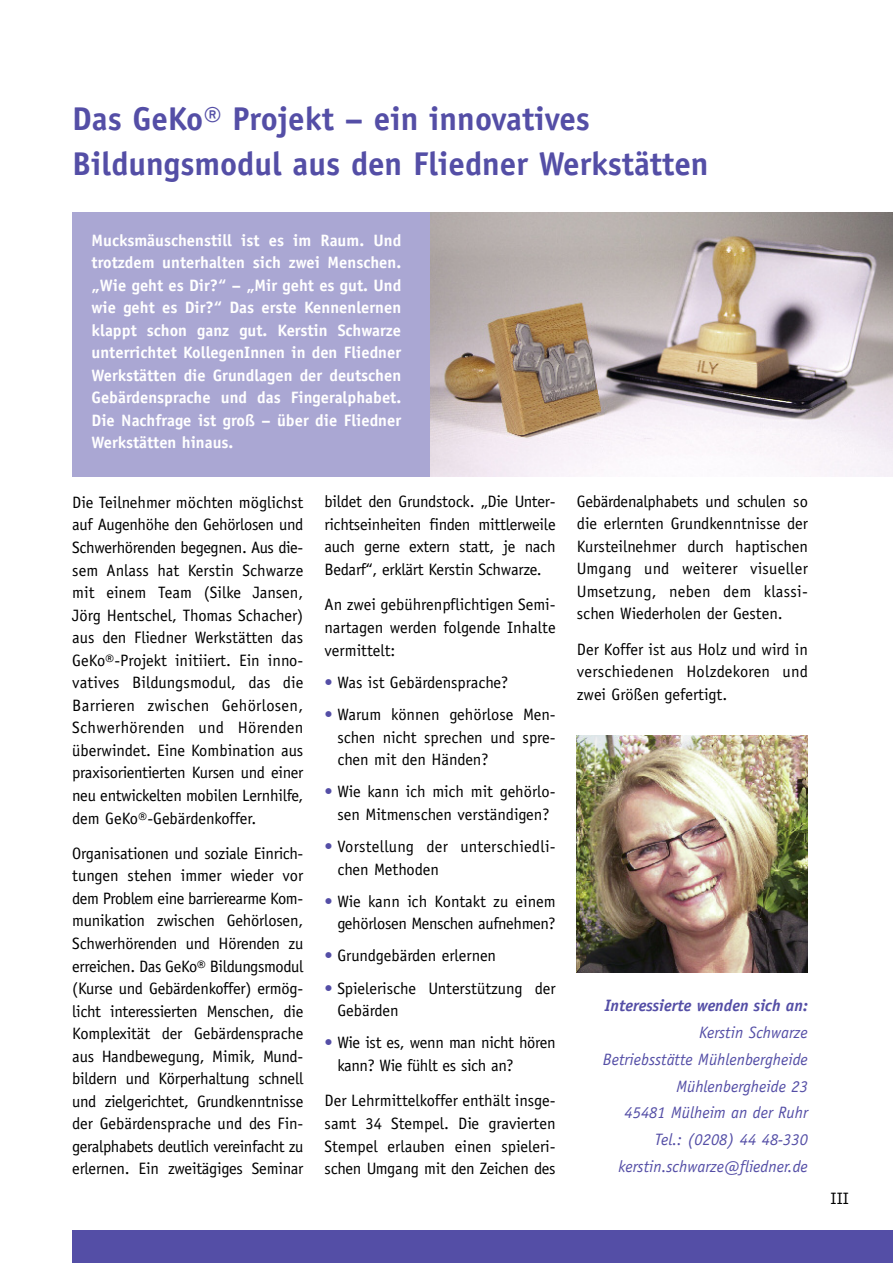
<style>
.page{position:relative;width:893px;height:1263px;background:#fff}
.page>*{position:absolute;margin:0;border:0;box-sizing:border-box;transform-origin:0 0}
.t1{font:700 33px/45px "Officina Sans";color:#544ea6}
.t2{font:16.5px/22.5px "Officina Sans";color:#000;text-align:justify}
.t3{font:700 16.5px/22.5px "Officina Sans";color:#fff;text-align:justify}
.t4{font:italic 16.5px/26.7px "Officina Sans";color:#544ea6;text-align:right}
.t5{font:16.5px/22.6px "Officina Sans";letter-spacing:-.02em;color:#000;text-align:right}
.t6{font:italic 700 16.5px "Officina Sans";color:#544ea6}
.s1{color:#544ea6}
</style>
<div class="page">
<div style="left:72px;top:1230px;width:821px;height:33px;background:#544ea6"></div>
<img style="left:429px;top:213px;width:464px;height:263px">
<img style="left:577px;top:736px;width:231px;height:236px">
<div style="left:72px;top:213px;width:357px;height:264px;background:#aaa7d3"></div>
<h1 class="t1" style="left:72px;top:99px;width:638px">Das GeKo® Projekt – ein innovatives<br>Bildungsmodul aus den Fliedner Werkstätten</h1>
<p class="t3" style="left:92px;top:230px;width:311px">Mucksmäuschenstill ist es im Raum. Und trotzdem unterhalten sich zwei Menschen. „Wie geht es Dir?“ – „Mir geht es gut. Und wie geht es Dir?“ Das erste Kennenlernen klappt schon ganz gut. Kerstin Schwarze unterrichtet KollegenInnen in den Fliedner Werkstätten die Grundlagen der deutschen Gebärdensprache und das Fingeralphabet.<br>Die Nachfrage ist groß – über die Fliedner Werkstätten hinaus.</p>
<p class="t2" style="left:72px;top:492px;width:233px">Die Teilnehmer möchten möglichst auf Augenhöhe den Gehörlosen und Schwerhörenden begegnen. Aus die&shy;sem Anlass hat Kerstin Schwarze mit einem Team (Silke Jansen, Jörg Hentschel, Thomas Schacher) aus den Fliedner Werkstätten das GeKo®-Projekt initiiert. Ein inno&shy;vatives Bildungsmodul, das die Barrieren zwischen Gehörlosen, Schwerhörenden und Hörenden überwindet. Eine Kombination aus praxisorientierten Kursen und einer neu entwickelten mobilen Lernhilfe, dem GeKo®-Gebärdenkoffer.</p>
<p class="t2" style="left:72px;top:843px;width:233px">Organisationen und soziale Einrich&shy;tungen stehen immer wieder vor dem Problem eine barrierearme Kom&shy;munikation zwischen Gehörlosen, Schwerhörenden und Hörenden zu erreichen. Das GeKo® Bildungsmodul (Kurse und Gebärdenkoffer) ermög&shy;licht interessierten Menschen, die Komplexität der Gebärdensprache aus Handbewegung, Mimik, Mund&shy;bildern und Körperhaltung schnell und zielgerichtet, Grundkenntnisse der Gebärdensprache und des Fin&shy;geralphabets deutlich vereinfacht zu erlernen. Ein zweitägiges Seminar</p>
<p class="t2" style="left:325px;top:491px;width:233px">bildet den Grundstock. „Die Unter&shy;richtseinheiten finden mittlerweile auch gerne extern statt, je nach Bedarf“, erklärt Kerstin Schwarze.</p>
<p class="t2" style="left:325px;top:595px;width:233px">An zwei gebührenpflichtigen Semi&shy;nartagen werden folgende Inhalte vermittelt:</p>
<p class="t2" style="left:325px;top:672px;width:185px"><span class="s1">•</span> Was ist Gebärdensprache?</p>
<p class="t2" style="left:337px;top:704px;width:220px;text-indent:-13px"><span class="s1">•</span> Warum können gehörlose Men&shy;schen nicht sprechen und spre&shy;chen mit den Händen?</p>
<p class="t2" style="left:325px;top:782px;width:233px;text-align:center"><span class="s1">•</span> Wie kann ich mich mit gehörlo&shy;sen Mitmenschen verständigen?</p>
<p class="t2" style="left:337px;top:836px;width:220px;text-indent:-13px"><span class="s1">•</span> Vorstellung der unterschiedli&shy;chen Methoden</p>
<p class="t5" style="left:325px;top:891px;width:233px"><span class="s1">•</span> Wie kann ich Kontakt zu einem gehörlosen Menschen aufnehmen?</p>
<p class="t2" style="left:325px;top:946px;width:173px"><span class="s1">•</span> Grundgebärden erlernen</p>
<p class="t2" style="left:337px;top:978px;width:220px;text-indent:-13px"><span class="s1">•</span> Spielerische Unterstützung der<br>Gebärden</p>
<p class="t5" style="left:337px;top:1033px;width:220px;text-align:left;text-indent:-13px"><span class="s1">•</span> Wie ist es, wenn man nicht hören kann? Wie fühlt es sich an?</p>
<p class="t2" style="left:325px;top:1091px;width:233px">Der Lehrmittelkoffer enthält insge&shy;samt 34 Stempel. Die gravierten Stempel erlauben einen spieleri&shy;schen Umgang mit den Zeichen des</p>
<p class="t2" style="left:577px;top:491px;width:233px">Gebärdenalphabets und schulen so die erlernten Grundkenntnisse der Kursteilnehmer durch haptischen Umgang und weiterer visueller Umsetzung, neben dem klassi&shy;schen Wiederholen der Gesten.</p>
<p class="t2" style="left:577px;top:639px;width:233px">Der Koffer ist aus Holz und wird in verschiedenen Holzdekoren und zwei Größen gefertigt.</p>
<p class="t6" style="left:605px;top:999px;width:205px">Interessierte wenden sich an:</p>
<p class="t4" style="left:603px;top:1020px;width:207px">Kerstin Schwarze<br>Betriebsstätte Mühlenbergheide<br>Mühlenbergheide 23<br>45481 Mülheim an der Ruhr<br>Tel.: (0208) 44 48-330 kerstin.schwarze@fliedner.de</p>
<p class="t2" style="left:831px;top:1188px;width:20px">III</p>
</div>
